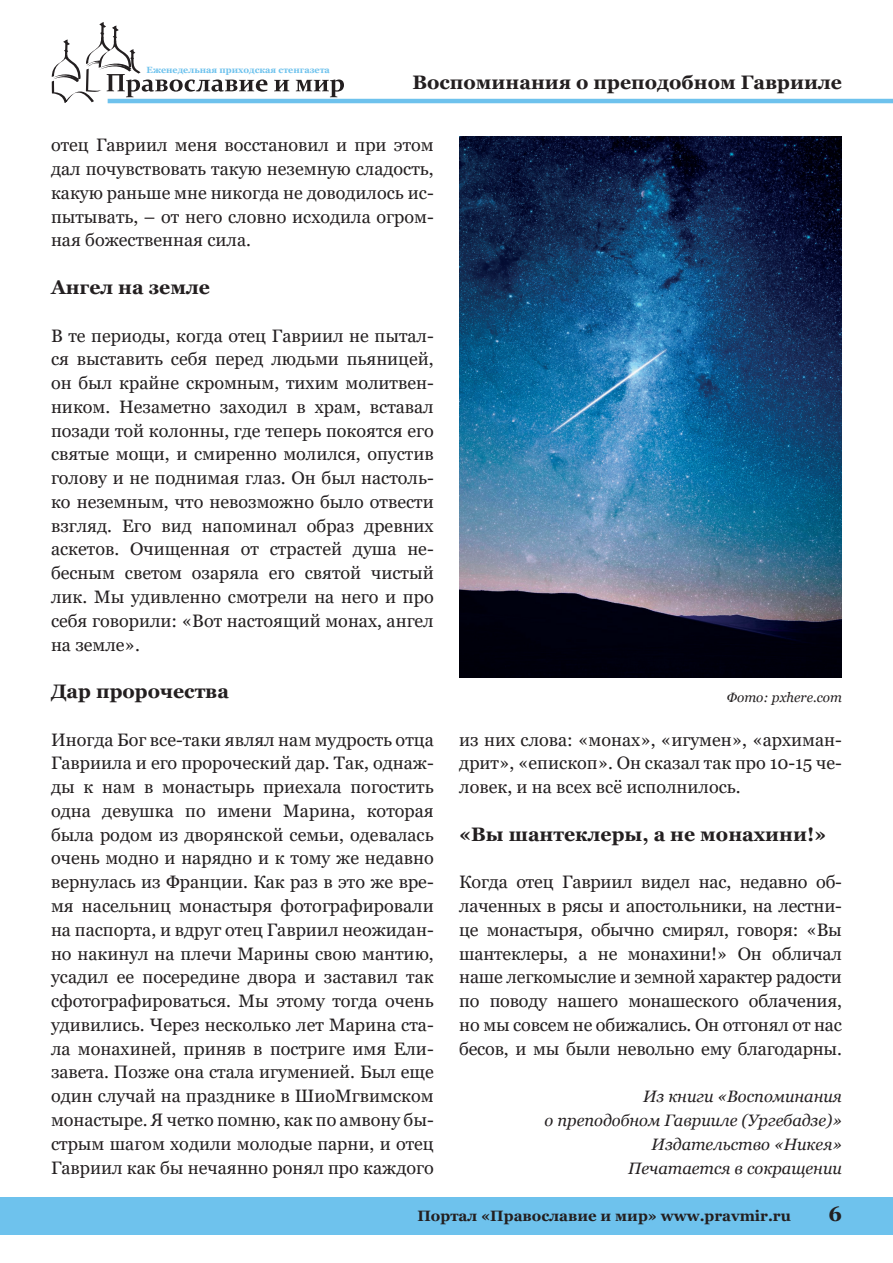
<style>
.page{position:relative;width:893px;height:1263px;background:#fff}
.page>*{position:absolute;margin:0;border:0;box-sizing:border-box;transform-origin:0 0}
.t1{font:700 21px "Georgia";color:#231f20}
.Podzagolovok{font:700 19.5px "Georgia";color:#231f20}
.kolontitul{font:700 19.5px "Georgia";color:#231f20}
.Text_first{font:18px/23.7px "Georgia";color:#231f20;text-align:justify}
.Bibliography{font:italic 16.5px/23.7px "Georgia";color:#231f20;text-align:right}
.t2{font:700 15px "Georgia";color:#231f20}
.Podpis_pod_photo{font:italic 13.5px "Georgia";color:#231f20}
.t3{font:700 9px "Georgia";color:#6ec2ed}
</style>
<div class="page">
<svg style="left:52px;top:22px;width:215px;height:81px"></svg>
<svg style="left:274px;top:80px;width:15px;height:11px"></svg>
<svg style="left:296px;top:79px;width:48px;height:18px"></svg>
<hr style="left:108px;top:99px;width:785px;height:4px;background:#6ec2ed">
<div style="left:0;top:1197px;width:893px;height:37px;background:#6ec2ed"></div>
<img style="left:459px;top:136px;width:383px;height:541px">
<p class="t3" style="left:147px;top:64px;width:185px">Еженедельная приходская стенгазета</p>
<p class="kolontitul" style="left:412px;top:69px;width:431px">Воспоминания о преподобном Гаврииле</p>
<p class="Text_first" style="left:51px;top:134px;width:384px">отец Гавриил меня восстановил и при этом дал почувствовать такую неземную сладость, какую раньше мне никогда не доводилось ис&shy;пытывать, – от него словно исходила огром&shy;ная божественная сила.</p>
<p class="Podzagolovok" style="left:51px;top:275px;width:160px">Ангел на земле</p>
<p class="Text_first" style="left:51px;top:324px;width:384px">В те периоды, когда отец Гавриил не пытал&shy;ся выставить себя перед людьми пьяницей, он был крайне скромным, тихим молитвен&shy;ником. Незаметно заходил в храм, вставал позади той колонны, где теперь покоятся его святые мощи, и смиренно молился, опустив голову и не поднимая глаз. Он был настоль&shy;ко неземным, что невозможно было отвести взгляд. Его вид напоминал образ древних аскетов. Очищенная от страстей душа не&shy;бесным светом озаряла его святой чистый лик. Мы удивленно смотрели на него и про себя говорили: «Вот настоящий монах, ангел на земле».</p>
<p class="Podzagolovok" style="left:51px;top:679px;width:179px">Дар пророчества</p>
<p class="Text_first" style="left:51px;top:728px;width:384px">Иногда Бог все-таки являл нам мудрость отца Гавриила и его пророческий дар. Так, однаж&shy;ды к нам в монастырь приехала погостить одна девушка по имени Марина, которая была родом из дворянской семьи, одевалась очень модно и нарядно и к тому же недавно вернулась из Франции. Как раз в это же вре&shy;мя насельниц монастыря фотографировали на паспорта, и вдруг отец Гавриил неожидан&shy;но накинул на плечи Марины свою мантию, усадил ее посередине двора и заставил так сфотографироваться. Мы этому тогда очень удивились. Через несколько лет Марина ста&shy;ла монахиней, приняв в постриге имя Ели&shy;завета. Позже она стала игуменией. Был еще один случай на празднике в ШиоМгвимском монастыре. Я четко помню, как по амвону бы&shy;стрым шагом ходили молодые парни, и отец Гавриил как бы нечаянно ронял про каждого</p>
<p class="Text_first" style="left:459px;top:728px;width:384px">из них слова: «монах», «игумен», «архиман&shy;дрит», «епископ». Он сказал так про 10-15 че&shy;ловек, и на всех всё исполнилось.</p>
<p class="Podpis_pod_photo" style="left:727px;top:689px;width:117px">Фото: pxhere.com</p>
<p class="Podzagolovok" style="left:459px;top:821px;width:369px">«Вы шантеклеры, а не монахини!»</p>
<p class="Text_first" style="left:459px;top:870px;width:384px">Когда отец Гавриил видел нас, недавно об&shy;лаченных в рясы и апостольники, на лестни&shy;це монастыря, обычно смирял, говоря: «Вы шантеклеры, а не монахини!» Он обличал наше легкомыслие и земной характер радости по поводу нашего монашеского облачения, но мы совсем не обижались. Он отгонял от нас бесов, и мы были невольно ему благодарны.</p>
<p class="Bibliography" style="left:545px;top:1085px;width:299px">Из книги «Воспоминания<br>о преподобном Гаврииле (Ургебадзе)»<br>Издательство «Никея»<br>Печатается в сокращении</p>
<p class="t2" style="left:417px;top:1206px;width:375px">Портал «Православие и мир» www.pravmir.ru</p>
<p class="t1" style="left:828px;top:1200px;width:15px">6</p>
</div>
